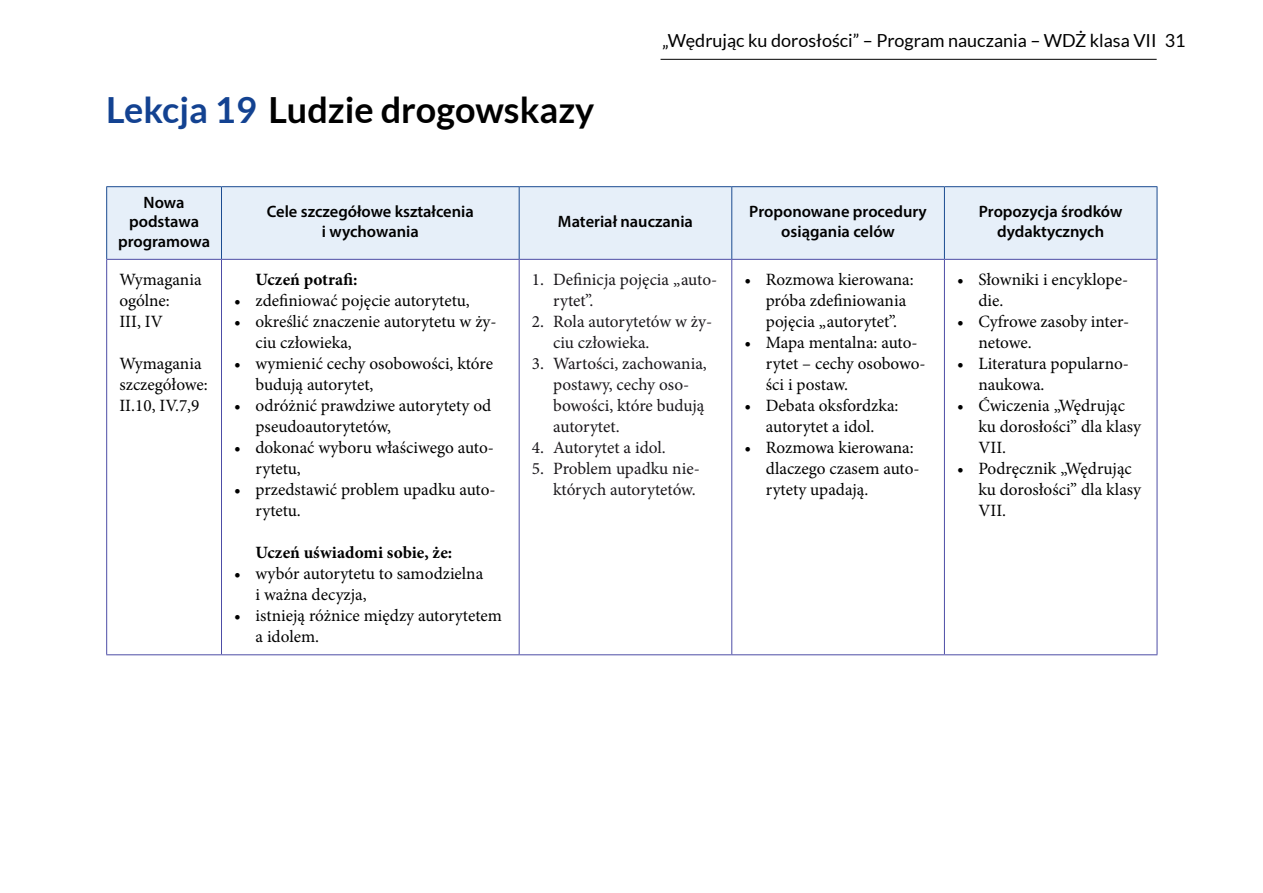
<style>
.page{position:relative;width:1263px;height:893px;background:#fff}
.page>*{position:absolute;margin:0;border:0;box-sizing:border-box;transform-origin:0 0}
.t1{font:700 36px "Lato";color:#000}
.t2{font:18px "Lato";color:#000}
.t3{font:17.25px/21px "Minion Pro";color:#000}
.t4{font:17.25px/21px "Minion Pro";color:#1a171b}
.t5{font:700 17.25px "Minion Pro";color:#000}
.t6{font:600 16.5px/19.5px "Myriad Pro";color:#000;text-align:center}
.s1{color:#134291}
</style>
<div class="page">
<hr style="left:660px;top:59px;width:497px;height:1px;background:#000">
<div style="left:107px;top:187px;width:1050px;height:72px;background:#e6eff9"></div>
<hr style="left:221px;top:187px;width:1px;height:72px;background:#1b4b91">
<hr style="left:519px;top:187px;width:1px;height:72px;background:#1b4b91">
<hr style="left:731px;top:187px;width:1px;height:72px;background:#1b4b91">
<hr style="left:944px;top:187px;width:1px;height:72px;background:#1b4b91">
<hr style="left:221px;top:260px;width:1px;height:394px;background:#4d4da6">
<hr style="left:519px;top:260px;width:1px;height:394px;background:#4d4da6">
<hr style="left:731px;top:260px;width:1px;height:394px;background:#4d4da6">
<hr style="left:944px;top:260px;width:1px;height:394px;background:#4d4da6">
<hr style="left:106px;top:186px;width:115px;height:1px;background:#1b4b91">
<hr style="left:106px;top:187px;width:1px;height:72px;background:#1b4b91">
<hr style="left:221px;top:186px;width:298px;height:1px;background:#1b4b91">
<hr style="left:519px;top:186px;width:213px;height:1px;background:#1b4b91">
<hr style="left:732px;top:186px;width:212px;height:1px;background:#1b4b91">
<hr style="left:944px;top:186px;width:213px;height:1px;background:#1b4b91">
<hr style="left:1157px;top:187px;width:1px;height:72px;background:#1b4b91">
<hr style="left:106px;top:259px;width:115px;height:1px;background:#4d4da6">
<hr style="left:106px;top:260px;width:1px;height:394px;background:#4d4da6">
<hr style="left:221px;top:259px;width:298px;height:1px;background:#4d4da6">
<hr style="left:519px;top:259px;width:213px;height:1px;background:#4d4da6">
<hr style="left:732px;top:259px;width:212px;height:1px;background:#4d4da6">
<hr style="left:944px;top:259px;width:213px;height:1px;background:#4d4da6">
<hr style="left:1157px;top:260px;width:1px;height:394px;background:#4d4da6">
<hr style="left:106px;top:654px;width:115px;height:1px;background:#4d4da6">
<hr style="left:221px;top:654px;width:298px;height:1px;background:#4d4da6">
<hr style="left:519px;top:654px;width:213px;height:1px;background:#4d4da6">
<hr style="left:732px;top:654px;width:212px;height:1px;background:#4d4da6">
<hr style="left:944px;top:654px;width:213px;height:1px;background:#4d4da6">
<h1 class="t1" style="left:106px;top:89px;width:490px"><span class="s1">Lekcja 19</span> Ludzie drogowskazy</h1>
<p class="t2" style="left:662px;top:31px;width:525px">„Wędrując ku dorosłości” – Program nauczania – WDŻ klasa VII 31</p>
<p class="t6" style="left:118px;top:192px;width:93px">Nowa podstawa programowa</p>
<p class="t6" style="left:267px;top:202px;width:209px">Cele szczegółowe kształcenia i wychowania</p>
<p class="t6" style="left:558px;top:211px;width:136px">Materiał nauczania</p>
<p class="t6" style="left:749px;top:202px;width:179px">Proponowane procedury osiągania celów</p>
<p class="t6" style="left:979px;top:202px;width:145px">Propozycja środków dydaktycznych</p>
<p class="t3" style="left:119px;top:269px;width:84px">Wymagania ogólne:<br>III, IV</p>
<p class="t3" style="left:119px;top:353px;width:90px">Wymagania szczegółowe:<br>II.10, IV.7,9</p>
<p class="t3" style="left:978px;top:269px;width:151px;text-indent:-21px">• Słowniki i encyklope&shy;die.</p>
<p class="t3" style="left:978px;top:311px;width:152px;text-indent:-21px">• Cyfrowe zasoby inter&shy;netowe.</p>
<p class="t3" style="left:978px;top:353px;width:152px;text-indent:-21px">• Literatura popularno&shy;naukowa.</p>
<p class="t3" style="left:978px;top:395px;width:164px;text-indent:-21px">• Ćwiczenia „Wędrując ku dorosłości” dla klasy<br>VII.</p>
<p class="t3" style="left:978px;top:458px;width:164px;text-indent:-21px">• Podręcznik „Wędrując ku dorosłości” dla klasy<br>VII.</p>
<p class="t3" style="left:766px;top:269px;width:149px;text-indent:-21px">• Rozmowa kierowana: próba zdefiniowania pojęcia „autorytet”.</p>
<p class="t3" style="left:766px;top:332px;width:161px;text-indent:-21px">• Mapa mentalna: auto&shy;rytet – cechy osobowo&shy;ści i postaw.</p>
<p class="t3" style="left:744px;top:395px;width:155px;text-align:center">• Debata oksfordzka: autorytet a idol.</p>
<p class="t3" style="left:766px;top:437px;width:155px;text-indent:-21px">• Rozmowa kierowana: dlaczego czasem auto&shy;rytety upadają.</p>
<p class="t4" style="left:553px;top:269px;width:166px;text-indent:-21px">1. Definicja pojęcia „auto&shy;rytet”.</p>
<p class="t4" style="left:553px;top:311px;width:161px;text-indent:-21px">2. Rola autorytetów w ży&shy;ciu człowieka.</p>
<p class="t4" style="left:553px;top:353px;width:155px;text-indent:-21px">3. Wartości, zachowania, postawy, cechy oso&shy;bowości, które budują autorytet.</p>
<p class="t4" style="left:532px;top:437px;width:135px">4. Autorytet a idol.</p>
<p class="t4" style="left:532px;top:458px;width:169px;text-align:right">5. Problem upadku nie&shy;których autorytetów.</p>
<p class="t5" style="left:255px;top:267px;width:103px">Uczeń potrafi:</p>
<p class="t3" style="left:234px;top:290px;width:237px">• zdefiniować pojęcie autorytetu,</p>
<p class="t3" style="left:255px;top:311px;width:243px;text-indent:-21px">• określić znaczenie autorytetu w ży&shy;ciu człowieka,</p>
<p class="t3" style="left:255px;top:353px;width:239px;text-indent:-21px">• wymienić cechy osobowości, które budują autorytet,</p>
<p class="t3" style="left:255px;top:395px;width:237px;text-indent:-21px">• odróżnić prawdziwe autorytety od pseudoautorytetów,</p>
<p class="t3" style="left:255px;top:437px;width:240px;text-indent:-21px">• dokonać wyboru właściwego auto&shy;rytetu,</p>
<p class="t3" style="left:255px;top:479px;width:242px;text-indent:-21px">• przedstawić problem upadku auto&shy;rytetu.</p>
<p class="t5" style="left:255px;top:540px;width:198px">Uczeń uświadomi sobie, że:</p>
<p class="t3" style="left:255px;top:563px;width:229px;text-indent:-21px">• wybór autorytetu to samodzielna i ważna decyzja,</p>
<p class="t3" style="left:255px;top:605px;width:248px;text-indent:-21px">• istnieją różnice między autorytetem a idolem.</p>
</div>
